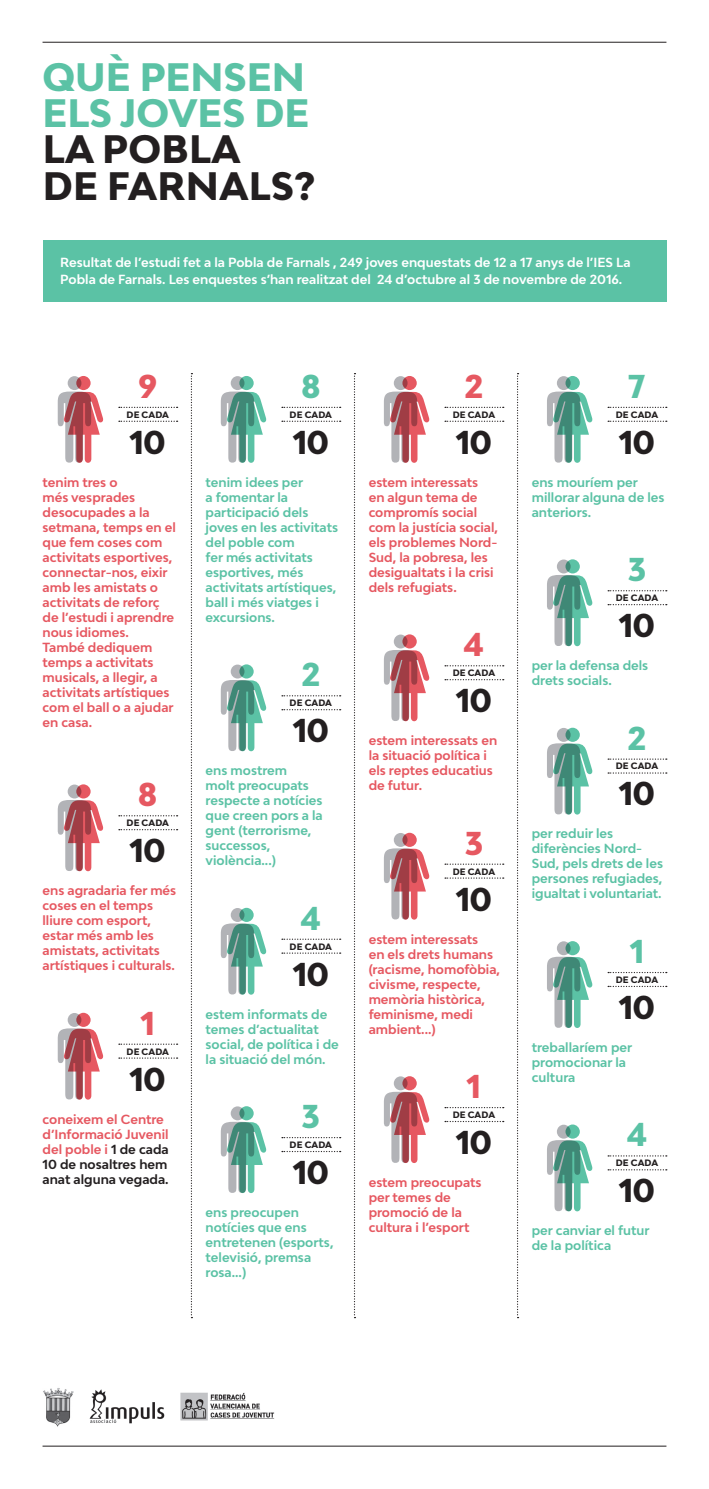
<style>
.page{position:relative;width:709px;height:1489px;background:#fff}
.page>*{position:absolute;margin:0;border:0;box-sizing:border-box;transform-origin:0 0}
.t1{font:800 37.5px "Bw Modelica";color:#5bc2a5}
.t2{font:800 37.5px "Bw Modelica";letter-spacing:.01em;color:#231f20}
.t3{font:800 31.25px "Bw Modelica";letter-spacing:-.03em;color:#231f20}
.t4{font:800 31.25px "Bw Modelica";color:#5bc2a5}
.t5{font:800 31.25px "Bw Modelica";color:#e65861}
.t6{font:700 12.5px/15px "Bw Modelica";color:#e65861}
.t7{font:700 12.5px/15px "Bw Modelica";color:#5bc2a5}
.t8{font:700 12.5px/16.2px "Bw Modelica";color:#fff}
.t9{font:800 8.75px "Bw Modelica";letter-spacing:.005em;color:#231f20}
.s1{color:#231f20}
</style>
<div class="page">
<svg style="left:608px;top:971px;width:59px;height:2px"></svg>
<svg style="left:608px;top:985px;width:59px;height:2px"></svg>
<svg style="left:547px;top:941px;width:45px;height:86px"></svg>
<svg style="left:608px;top:1155px;width:59px;height:1px"></svg>
<svg style="left:608px;top:1169px;width:59px;height:1px"></svg>
<svg style="left:547px;top:1124px;width:45px;height:87px"></svg>
<svg style="left:608px;top:407px;width:59px;height:1px"></svg>
<svg style="left:608px;top:420px;width:59px;height:2px"></svg>
<svg style="left:547px;top:376px;width:45px;height:87px"></svg>
<svg style="left:608px;top:590px;width:59px;height:1px"></svg>
<svg style="left:608px;top:604px;width:59px;height:1px"></svg>
<svg style="left:547px;top:559px;width:45px;height:87px"></svg>
<svg style="left:608px;top:758px;width:59px;height:1px"></svg>
<svg style="left:608px;top:772px;width:59px;height:1px"></svg>
<svg style="left:547px;top:727px;width:45px;height:87px"></svg>
<svg style="left:445px;top:863px;width:59px;height:1px"></svg>
<svg style="left:445px;top:877px;width:59px;height:1px"></svg>
<svg style="left:384px;top:832px;width:45px;height:87px"></svg>
<svg style="left:445px;top:1107px;width:59px;height:1px"></svg>
<svg style="left:445px;top:1120px;width:59px;height:2px"></svg>
<svg style="left:384px;top:1076px;width:45px;height:86px"></svg>
<svg style="left:445px;top:407px;width:59px;height:1px"></svg>
<svg style="left:445px;top:420px;width:59px;height:2px"></svg>
<svg style="left:384px;top:376px;width:45px;height:87px"></svg>
<svg style="left:445px;top:665px;width:59px;height:1px"></svg>
<svg style="left:445px;top:679px;width:59px;height:1px"></svg>
<svg style="left:384px;top:634px;width:45px;height:87px"></svg>
<svg style="left:119px;top:407px;width:59px;height:1px"></svg>
<svg style="left:119px;top:420px;width:59px;height:2px"></svg>
<svg style="left:58px;top:376px;width:45px;height:87px"></svg>
<svg style="left:119px;top:815px;width:59px;height:1px"></svg>
<svg style="left:119px;top:829px;width:59px;height:1px"></svg>
<svg style="left:58px;top:784px;width:45px;height:87px"></svg>
<svg style="left:119px;top:1043px;width:59px;height:1px"></svg>
<svg style="left:119px;top:1057px;width:59px;height:1px"></svg>
<svg style="left:58px;top:1012px;width:45px;height:87px"></svg>
<svg style="left:282px;top:695px;width:59px;height:1px"></svg>
<svg style="left:282px;top:709px;width:59px;height:1px"></svg>
<svg style="left:221px;top:664px;width:45px;height:87px"></svg>
<svg style="left:282px;top:938px;width:59px;height:1px"></svg>
<svg style="left:282px;top:952px;width:59px;height:1px"></svg>
<svg style="left:221px;top:907px;width:45px;height:87px"></svg>
<svg style="left:282px;top:1137px;width:59px;height:1px"></svg>
<svg style="left:282px;top:1150px;width:59px;height:2px"></svg>
<svg style="left:221px;top:1106px;width:45px;height:86px"></svg>
<svg style="left:282px;top:407px;width:59px;height:1px"></svg>
<svg style="left:282px;top:420px;width:59px;height:2px"></svg>
<svg style="left:221px;top:376px;width:45px;height:87px"></svg>
<div style="left:43px;top:240px;width:623px;height:61px;background:#5bc2a5"></div>
<hr style="left:43px;top:1445px;width:623px;height:1px;background:#231f20">
<hr style="left:43px;top:42px;width:623px;height:1px;background:#231f20">
<svg style="left:191px;top:373px;width:1px;height:943px"></svg>
<svg style="left:354px;top:373px;width:1px;height:943px"></svg>
<svg style="left:517px;top:373px;width:1px;height:943px"></svg>
<img style="left:89px;top:1389px;width:76px;height:35px">
<img style="left:43px;top:1388px;width:30px;height:38px">
<img style="left:181px;top:1392px;width:94px;height:28px">
<p class="t1" style="left:43px;top:53px;width:264px">QUÈ PENSEN</p>
<p class="t1" style="left:43px;top:89px;width:239px">ELS JOVES DE</p>
<p class="t2" style="left:43px;top:125px;width:199px">LA POBLA</p>
<p class="t2" style="left:43px;top:161px;width:274px">DE FARNALS?</p>
<p class="t8" style="left:60px;top:254px;width:572px">Resultat de l’estudi fet a la Pobla de Farnals , 249 joves enquestats de 12 a 17 anys de l’IES La<br>Pobla de Farnals. Les enquestes s’han realitzat del 24 d’octubre al 3 de novembre de 2016.</p>
<p class="t5" style="left:138px;top:366px;width:20px">9</p>
<p class="t9" style="left:127px;top:409px;width:44px">DE CADA</p>
<p class="t3" style="left:130px;top:422px;width:38px">10</p>
<p class="t6" style="left:43px;top:474px;width:135px">tenim tres o<br>més vesprades desocupades a la setmana, temps en el que fem coses com activitats esportives, connectar-nos, eixir amb les amistats o activitats de reforç de l’estudi i aprendre nous idiomes.</p>
<p class="t6" style="left:43px;top:639px;width:133px">També dediquem temps a activitats musicals, a llegir, a activitats artístiques com el ball o a ajudar en casa.</p>
<p class="t5" style="left:138px;top:774px;width:21px">8</p>
<p class="t9" style="left:127px;top:817px;width:44px">DE CADA</p>
<p class="t3" style="left:130px;top:830px;width:38px">10</p>
<p class="t6" style="left:43px;top:882px;width:135px">ens agradaria fer més coses en el temps lliure com esport, estar més amb les amistats, activitats artístiques i culturals.</p>
<p class="t5" style="left:140px;top:1002px;width:16px">1</p>
<p class="t9" style="left:127px;top:1045px;width:44px">DE CADA</p>
<p class="t3" style="left:130px;top:1058px;width:38px">10</p>
<p class="t6" style="left:43px;top:1110px;width:128px">coneixem el Centre d’Informació Juvenil del poble i <span class="s1">1 de cada<br>10 de nosaltres hem anat alguna vegada.</span></p>
<p class="t4" style="left:301px;top:366px;width:21px">8</p>
<p class="t9" style="left:290px;top:409px;width:44px">DE CADA</p>
<p class="t3" style="left:293px;top:422px;width:38px">10</p>
<p class="t7" style="left:206px;top:474px;width:134px">tenim idees per<br>a fomentar la participació dels joves en les activitats del poble com<br>fer més activitats esportives, més activitats artístiques, ball i més viatges i excursions.</p>
<p class="t4" style="left:301px;top:654px;width:21px">2</p>
<p class="t9" style="left:290px;top:697px;width:44px">DE CADA</p>
<p class="t3" style="left:293px;top:710px;width:38px">10</p>
<p class="t7" style="left:206px;top:762px;width:119px">ens mostrem<br>molt preocupats respecte a notícies que creen pors a la gent (terrorisme, successos, violència...)</p>
<p class="t4" style="left:300px;top:897px;width:22px">4</p>
<p class="t9" style="left:290px;top:940px;width:44px">DE CADA</p>
<p class="t3" style="left:293px;top:953px;width:38px">10</p>
<p class="t7" style="left:206px;top:1006px;width:135px">estem informats de temes d’actualitat social, de política i de la situació del món.</p>
<p class="t4" style="left:301px;top:1096px;width:20px">3</p>
<p class="t9" style="left:290px;top:1138px;width:44px">DE CADA</p>
<p class="t3" style="left:293px;top:1151px;width:38px">10</p>
<p class="t7" style="left:206px;top:1204px;width:129px">ens preocupen notícies que ens entretenen (esports, televisió, premsa rosa...)</p>
<p class="t5" style="left:464px;top:366px;width:21px">2</p>
<p class="t9" style="left:453px;top:409px;width:44px">DE CADA</p>
<p class="t3" style="left:456px;top:422px;width:38px">10</p>
<p class="t6" style="left:369px;top:474px;width:131px">estem interessats<br>en algun tema de compromís social com la justícia social, els problemes Nord-<br>Sud, la pobresa, les desigualtats i la crisi dels refugiats.</p>
<p class="t5" style="left:463px;top:624px;width:22px">4</p>
<p class="t9" style="left:453px;top:667px;width:44px">DE CADA</p>
<p class="t3" style="left:456px;top:680px;width:38px">10</p>
<p class="t6" style="left:369px;top:732px;width:130px">estem interessats en la situació política i els reptes educatius de futur.</p>
<p class="t5" style="left:464px;top:822px;width:20px">3</p>
<p class="t9" style="left:453px;top:865px;width:44px">DE CADA</p>
<p class="t3" style="left:456px;top:878px;width:38px">10</p>
<p class="t6" style="left:369px;top:931px;width:133px">estem interessats<br>en els drets humans (racisme, homofòbia, civisme, respecte, memòria històrica, feminisme, medi ambient...)</p>
<p class="t5" style="left:466px;top:1066px;width:16px">1</p>
<p class="t9" style="left:453px;top:1108px;width:44px">DE CADA</p>
<p class="t3" style="left:456px;top:1121px;width:38px">10</p>
<p class="t6" style="left:369px;top:1174px;width:114px">estem preocupats per temes de promoció de la cultura i l’esport</p>
<p class="t4" style="left:628px;top:366px;width:19px">7</p>
<p class="t9" style="left:616px;top:409px;width:44px">DE CADA</p>
<p class="t3" style="left:619px;top:422px;width:38px">10</p>
<p class="t7" style="left:531px;top:474px;width:134px">ens mouríem per millorar alguna de les anteriors.</p>
<p class="t4" style="left:627px;top:549px;width:20px">3</p>
<p class="t9" style="left:616px;top:592px;width:44px">DE CADA</p>
<p class="t3" style="left:619px;top:605px;width:38px">10</p>
<p class="t7" style="left:531px;top:657px;width:118px">per la defensa dels drets socials.</p>
<p class="t4" style="left:627px;top:717px;width:21px">2</p>
<p class="t9" style="left:616px;top:760px;width:44px">DE CADA</p>
<p class="t3" style="left:619px;top:773px;width:38px">10</p>
<p class="t7" style="left:531px;top:826px;width:133px">per reduir les diferències Nord-<br>Sud, pels drets de les persones refugiades, igualtat i voluntariat.</p>
<p class="t4" style="left:629px;top:931px;width:16px">1</p>
<p class="t9" style="left:616px;top:973px;width:44px">DE CADA</p>
<p class="t3" style="left:619px;top:986px;width:38px">10</p>
<p class="t7" style="left:531px;top:1039px;width:102px">treballaríem per promocionar la cultura</p>
<p class="t4" style="left:626px;top:1114px;width:22px">4</p>
<p class="t9" style="left:616px;top:1157px;width:44px">DE CADA</p>
<p class="t3" style="left:619px;top:1170px;width:38px">10</p>
<p class="t7" style="left:531px;top:1222px;width:119px">per canviar el futur de la política</p>
</div>
